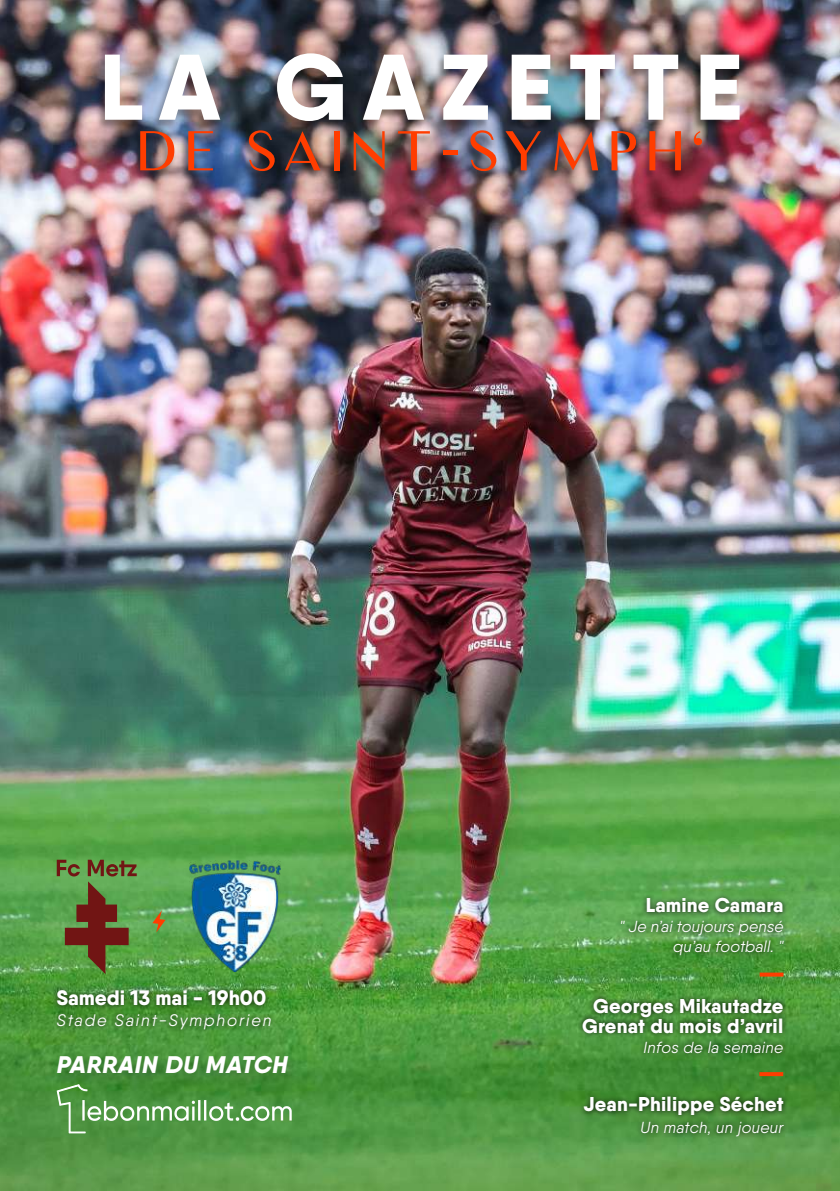
<style>
.page{position:relative;width:840px;height:1191px;background:#fff}
.page>*{position:absolute;margin:0;border:0;box-sizing:border-box;transform-origin:0 0}
.t1{font:800 93px "Qanelas";letter-spacing:.17em;color:#fff}
.t2{font:53.6px "Luxia";letter-spacing:.17em;color:#ff3d00}
.t3{font:italic 800 24px "Qanelas";letter-spacing:.03em;color:#fff}
.t4{font:800 20.8px "Qanelas";color:#fff}
.t5{font:800 20px/20px "Qanelas";letter-spacing:.01em;color:#fff;text-align:center}
.t6{font:italic 16.6px "Qanelas";letter-spacing:.11em;color:#fff}
.t7{font:italic 16px/20px "Qanelas";letter-spacing:.01em;color:#fff;text-align:right}
</style>
<div class="page">
<img style="left:0;top:0;width:839px;height:1191px">
<div style="left:96px;top:52px;width:645px;height:130px;background:#000;opacity:.35"></div>
<img style="left:189px;top:860px;width:91px;height:111px">
<svg style="left:57px;top:859px;width:80px;height:115px;background:#63773b"></svg>
<svg style="left:152px;top:910px;width:13px;height:22px"></svg>
<div style="left:52px;top:984px;width:224px;height:51px;background:#000;opacity:.75"></div>
<div style="left:577px;top:1091px;width:211px;height:51px;background:#000;opacity:.85"></div>
<div style="left:576px;top:993px;width:211px;height:65px;background:#000;opacity:.85"></div>
<div style="left:614px;top:892px;width:174px;height:69px;background:#000;opacity:.85"></div>
<svg style="left:759px;top:972px;width:24px;height:4px"></svg>
<svg style="left:759px;top:1072px;width:23px;height:4px"></svg>
<div style="left:52px;top:1050px;width:250px;height:38px;background:#000;opacity:.25"></div>
<svg style="left:56px;top:1083px;width:235px;height:50px;background:#5e9f53"></svg>
<h1 class="t1" style="left:99px;top:28px;width:644px">LA GAZETTE</h1>
<h2 class="t2" style="left:138px;top:118px;width:566px">DE SAINT-SYMPH'</h2>
<p class="t4" style="left:57px;top:985px;width:211px">Samedi 13 mai - 19h00</p>
<p class="t6" style="left:57px;top:1010px;width:216px">Stade Saint-Symphorien</p>
<p class="t3" style="left:57px;top:1049px;width:232px">PARRAIN DU MATCH</p>
<p class="t5" style="left:645px;top:895px;width:139px">Lamine Camara</p>
<p class="t7" style="left:619px;top:916px;width:165px">" Je n’ai toujours pensé qu’au football. "</p>
<p class="t5" style="left:582px;top:995px;width:202px">Georges Mikautadze<br>Grenat du mois d’avril</p>
<p class="t7" style="left:643px;top:1037px;width:141px">Infos de la semaine</p>
<p class="t5" style="left:583px;top:1094px;width:201px">Jean-Philippe Séchet</p>
<p class="t7" style="left:640px;top:1117px;width:144px">Un match, un joueur</p>
</div>
